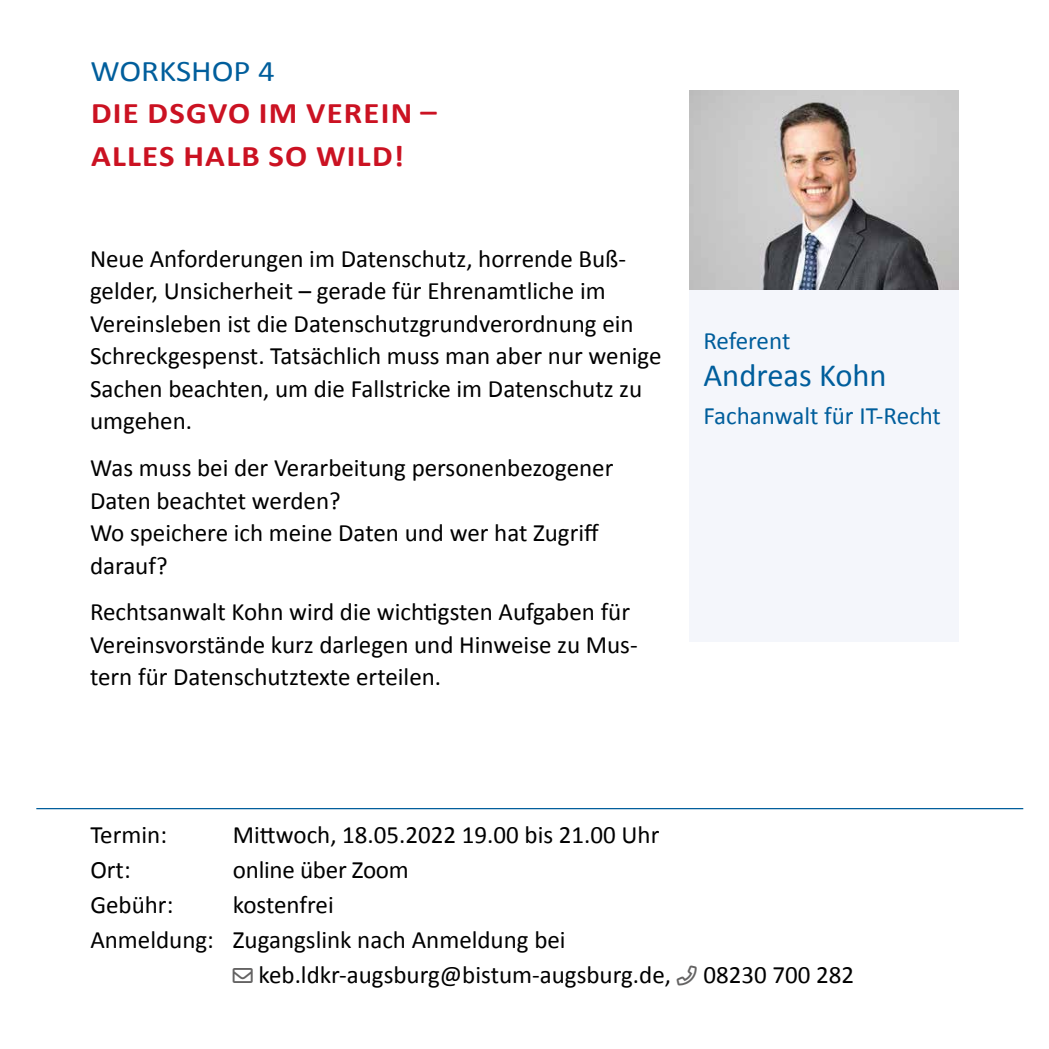
<style>
.page{position:relative;width:1049px;height:1049px;background:#fff}
.page>*{position:absolute;margin:0;border:0;box-sizing:border-box;transform-origin:0 0}
.t1{font:32.5px "Calibri";color:#005e9c}
.t2{font:700 30px/42.5px "Calibri";letter-spacing:.04em;color:#cb1222;scale:1.09 1}
.t3{font:30px "Calibri";color:#005e9c;scale:1.1 1}
.t4{font:25px/32.5px "Calibri";color:#000}
.t5{font:25px "Calibri";color:#005e9c}
.s1{color:#646363}
</style>
<div class="page">
<hr style="left:36px;top:808px;width:987px;height:1px;background:#005e9c">
<div style="left:690px;top:289px;width:269px;height:353px;background:#f4f6fb"></div>
<img style="left:690px;top:91px;width:269px;height:198px">
<p class="t3" style="left:90px;top:52px;width:169px">WORKSHOP 4</p>
<p class="t2" style="left:91px;top:91px;width:319px">DIE DSGVO IM VEREIN –<br>ALLES HALB SO WILD!</p>
<p class="t4" style="left:90px;top:241px;width:573px">Neue Anforderungen im Datenschutz, horrende Buß&shy;gelder, Unsicherheit – gerade für Ehrenamtliche im Vereinsleben ist die Datenschutzgrundverordnung ein Schreckgespenst. Tatsächlich muss man aber nur wenige Sachen beachten, um die Fallstricke im Datenschutz zu umgehen.</p>
<p class="t4" style="left:90px;top:450px;width:525px">Was muss bei der Verarbeitung personenbezogener<br>Daten beachtet werden?<br>Wo speichere ich meine Daten und wer hat Zugriff darauf?</p>
<p class="t4" style="left:90px;top:594px;width:549px">Rechtsanwalt Kohn wird die wichtigsten Aufgaben für<br>Vereinsvorstände kurz darlegen und Hinweise zu Mus&shy;tern für Datenschutztexte erteilen.</p>
<p class="t5" style="left:703px;top:325px;width:88px">Referent</p>
<h1 class="t1" style="left:703px;top:355px;width:185px">Andreas Kohn</h1>
<p class="t5" style="left:703px;top:400px;width:239px">Fachanwalt für IT-Recht</p>
<p class="t4" style="left:90px;top:817px;width:78px">Termin:</p>
<p class="t4" style="left:233px;top:817px;width:428px">Mittwoch, 18.05.2022 19.00 bis 21.00 Uhr</p>
<p class="t4" style="left:90px;top:852px;width:42px">Ort:</p>
<p class="t4" style="left:233px;top:852px;width:177px">online über Zoom</p>
<p class="t4" style="left:90px;top:887px;width:85px">Gebühr:</p>
<p class="t4" style="left:90px;top:886px;width:477px;line-height:35px;text-indent:142px">kostenfrei<br>Anmeldung: Zugangslink nach Anmeldung bei</p>
<p class="t4" style="left:233px;top:957px;width:440px"><span class="s1">→</span> keb.ldkr-augsburg@bistum-augsburg.de,</p>
<p class="t4" style="left:703px;top:957px;width:152px">08230 700 282</p>
</div>
